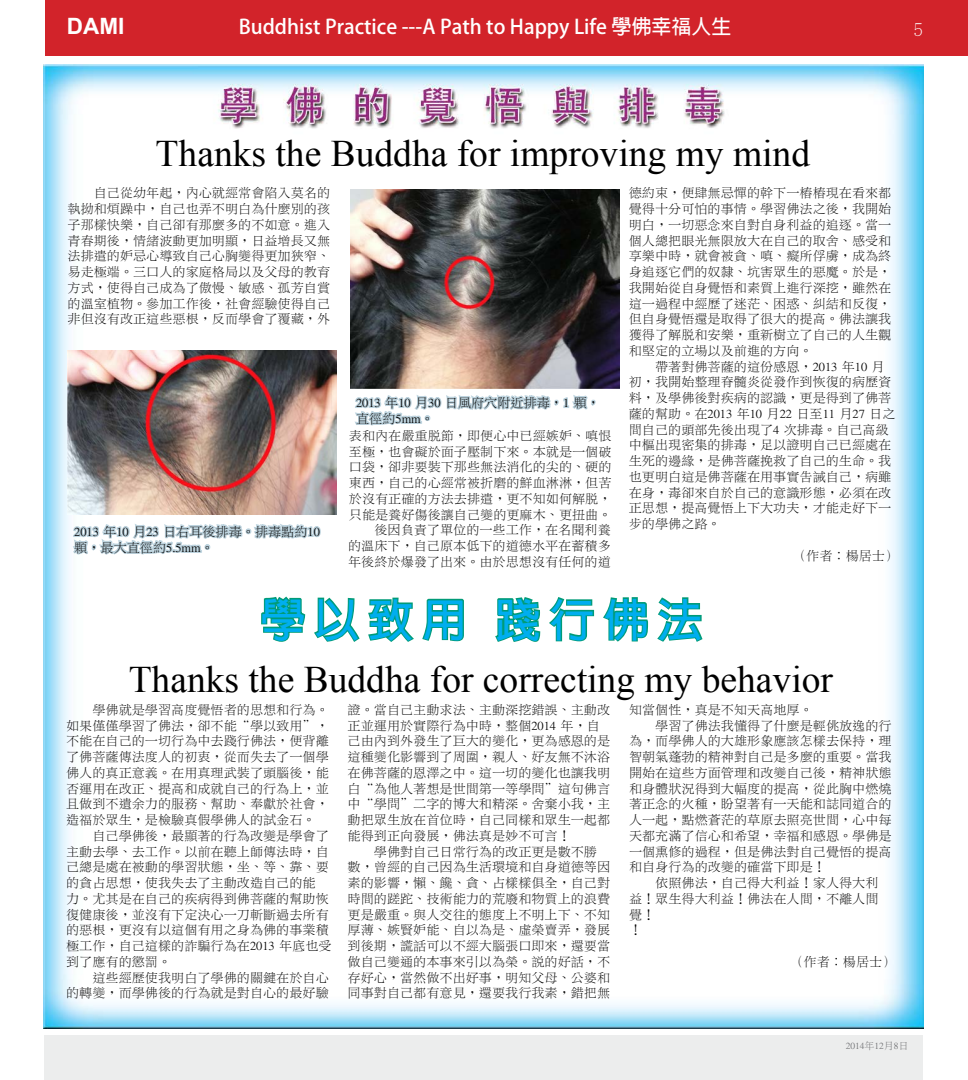
<style>
.page{position:relative;width:968px;height:1080px;background:#fff}
.page>*{position:absolute;margin:0;border:0;box-sizing:border-box;transform-origin:0 0}
.t1{font:700 45px "Adobe Fan Heiti Std";letter-spacing:.2em;color:#00aeef}
.t2{font:37.5px "Times New Roman";color:#000}
.t3{font:700 22.5px "Arial";color:#fff}
.t4{font:700 20px "Adobe Fan Heiti Std";color:#fff}
.t5{font:300 17.5px "Adobe Ming Std";color:#fff}
.t6{font:300 13.12px/15.8px "Li Sung";color:#000}
.t7{font:300 10px "Li Sung";letter-spacing:-.005em;color:#6d6e71}
</style>
<div class="page">
<div style="left:45px;top:0;width:923px;height:56px;background:#d2232a"></div>
<div style="left:44px;top:1035px;width:878px;height:45px;background:#eceded"></div>
<img style="left:44px;top:64px;width:879px;height:964px">
<img style="left:68px;top:351px;width:269px;height:164px">
<svg style="left:352px;top:388px;width:245px;height:76px"></svg>
<img style="left:350px;top:189px;width:270px;height:199px">
<svg style="left:70px;top:501px;width:395px;height:143px"></svg>
<svg style="left:493px;top:596px;width:48px;height:48px"></svg>
<svg style="left:547px;top:595px;width:48px;height:48px"></svg>
<svg style="left:601px;top:523px;width:48px;height:120px"></svg>
<svg style="left:655px;top:596px;width:49px;height:48px"></svg>
<h3 class="t4" style="left:239px;top:14px;width:494px">Buddhist Practice ---A Path to Happy Life 學佛幸福人生</h3>
<h3 class="t3" style="left:67px;top:12px;width:59px">DAMI</h3>
<h3 class="t5" style="left:914px;top:20px;width:10px">5</h3>
<h2 class="t2" style="left:156px;top:129px;width:656px">Thanks the Buddha for improving my mind</h2>
<p class="t6" style="left:68px;top:185px;width:264px;text-align:justify;text-indent:26px">自己從幼年起，內心就經常會陷入莫名的執拗和煩躁中，自己也弄不明白為什麼別的孩子那樣快樂，自己卻有那麼多的不如意。進入青春期後，情緒波動更加明顯，日益增長又無法排遣的妒忌心導致自己心胸變得更加狹窄、易走極端。三口人的家庭格局以及父母的教育方式，使得自己成為了傲慢、敏感、孤芳自賞的溫室植物。參加工作後，社會經驗使得自己非但沒有改正這些惡根，反而學會了覆藏，外</p>
<p class="t6" style="left:629px;top:185px;width:264px;text-align:justify">德約束，便肆無忌憚的幹下一樁樁現在看來都覺得十分可怕的事情。學習佛法之後，我開始明白，一切惡念來自對自身利益的追逐。當一個人總把眼光無限放大在自己的取舍、感受和享樂中時，就會被貪、嗔、癡所俘虜，成為終身追逐它們的奴隸、坑害眾生的惡魔。於是，我開始從自身覺悟和素質上進行深挖，雖然在這一過程中經歷了迷茫、困惑、糾結和反復，但自身覺悟還是取得了很大的提高。佛法讓我獲得了解脫和安樂，重新樹立了自己的人生觀和堅定的立場以及前進的方向。</p>
<p class="t6" style="left:629px;top:358px;width:268px;text-indent:26px">帶著對佛菩薩的這份感恩，2013 年10 月初，我開始整理脊髓炎從發作到恢復的病歷資料，及學佛後對疾病的認識，更是得到了佛菩薩的幫助。在2013 年10 月22 日至11 月27 日之間自己的頭部先後出現了4 次排毒。自己高級中樞出現密集的排毒，足以證明自己已經處在生死的邊緣，是佛菩薩挽救了自己的生命。我也更明白這是佛菩薩在用事實告誡自己，病雖在身，毒卻來自於自己的意識形態，必須在改正思想，提高覺悟上下大功夫，才能走好下一步的學佛之路。</p>
<p class="t6" style="left:793px;top:547px;width:106px">（作者：楊居士）</p>
<p class="t6" style="left:356px;top:394px;width:245px">2013 年10 月30 日風府穴附近排毒，1 顆，直徑約5mm。</p>
<p class="t6" style="left:348px;top:428px;width:265px;text-align:right">表和內在嚴重脫節，即便心中已經嫉妒、嗔恨至極，也會礙於面子壓制下來。本就是一個破口袋，卻非要裝下那些無法消化的尖的、硬的東西，自己的心經常被折磨的鮮血淋淋，但苦於沒有正確的方法去排遣，更不知如何解脫，只能是養好傷後讓自己變的更麻木、更扭曲。後因負責了單位的一些工作，在名聞利養<br>的溫床下，自己原本低下的道德水平在蓄積多年後終於爆發了出來。由於思想沒有任何的道</p>
<p class="t6" style="left:74px;top:523px;width:247px">2013 年10 月23 日右耳後排毒。排毒點約10顆，最大直徑約5.5mm。</p>
<h1 class="t1" style="left:260px;top:593px;width:444px">學以致用 踐行佛法</h1>
<h2 class="t2" style="left:129px;top:654px;width:706px">Thanks the Buddha for correcting my behavior</h2>
<p class="t6" style="left:92px;top:702px;width:238px">學佛就是學習高度覺悟者的思想和行為。</p>
<p class="t6" style="left:66px;top:717px;width:264px">如果僅僅學習了佛法，卻不能“學以致用”，</p>
<p class="t6" style="left:66px;top:733px;width:264px">不能在自己的一切行為中去踐行佛法，便背離</p>
<p class="t6" style="left:66px;top:749px;width:264px">了佛菩薩傳法度人的初衷，從而失去了一個學</p>
<p class="t6" style="left:66px;top:765px;width:264px">佛人的真正意義。在用真理武裝了頭腦後，能</p>
<p class="t6" style="left:66px;top:780px;width:264px">否運用在改正、提高和成就自己的行為上，並</p>
<p class="t6" style="left:66px;top:796px;width:264px">且做到不遺余力的服務、幫助、奉獻於社會，</p>
<p class="t6" style="left:66px;top:812px;width:251px">造福於眾生，是檢驗真假學佛人的試金石。</p>
<p class="t6" style="left:92px;top:828px;width:238px">自己學佛後，最顯著的行為改變是學會了</p>
<p class="t6" style="left:66px;top:843px;width:264px">主動去學、去工作。以前在聽上師傳法時，自</p>
<p class="t6" style="left:66px;top:859px;width:264px">己總是處在被動的學習狀態，坐、等、靠、要</p>
<p class="t6" style="left:66px;top:875px;width:251px">的貪占思想，使我失去了主動改造自己的能</p>
<p class="t6" style="left:66px;top:891px;width:264px">力。尤其是在自己的疾病得到佛菩薩的幫助恢</p>
<p class="t6" style="left:66px;top:906px;width:264px">復健康後，並沒有下定決心一刀斬斷過去所有</p>
<p class="t6" style="left:66px;top:922px;width:264px">的惡根，更沒有以這個有用之身為佛的事業積</p>
<p class="t6" style="left:66px;top:938px;width:267px">極工作，自己這樣的詐騙行為在2013 年底也受</p>
<p class="t6" style="left:66px;top:954px;width:106px">到了應有的懲罰。</p>
<p class="t6" style="left:92px;top:969px;width:238px">這些經歷使我明白了學佛的關鍵在於自心</p>
<p class="t6" style="left:66px;top:985px;width:264px">的轉變，而學佛後的行為就是對自心的最好驗</p>
<p class="t6" style="left:347px;top:702px;width:264px">證。當自己主動求法、主動深挖錯誤、主動改正並運用於實際行為中時，整個2014 年，自己由內到外發生了巨大的變化，更為感恩的是這種變化影響到了周圍，親人、好友無不沐浴在佛菩薩的恩澤之中。這一切的變化也讓我明白“為他人著想是世間第一等學問”這句佛言中“學問”二字的博大和精深。舍棄小我，主動把眾生放在首位時，自己同樣和眾生一起都能得到正向發展，佛法真是妙不可言！</p>
<p class="t6" style="left:347px;top:843px;width:264px;text-indent:26px">學佛對自己日常行為的改正更是數不勝數，曾經的自己因為生活環境和自身道德等因素的影響，懶、饞、貪、占樣樣俱全，自己對時間的蹉跎、技術能力的荒廢和物質上的浪費更是嚴重。與人交往的態度上不明上下、不知厚薄、嫉賢妒能、自以為是、虛榮賣弄，發展到後期，謊話可以不經大腦張口即來，還要當做自己變通的本事來引以為榮。說的好話，不存好心，當然做不出好事，明知父母、公婆和同事對自己都有意見，還要我行我素，錯把無</p>
<p class="t6" style="left:629px;top:702px;width:185px">知當個性，真是不知天高地厚。</p>
<p class="t6" style="left:655px;top:717px;width:238px">學習了佛法我懂得了什麼是輕佻放逸的行</p>
<p class="t6" style="left:629px;top:733px;width:264px">為，而學佛人的大雄形象應該怎樣去保持，理</p>
<p class="t6" style="left:629px;top:749px;width:264px">智朝氣蓬勃的精神對自己是多麼的重要。當我</p>
<p class="t6" style="left:629px;top:765px;width:264px">開始在這些方面管理和改變自己後，精神狀態</p>
<p class="t6" style="left:629px;top:780px;width:264px">和身體狀況得到大幅度的提高，從此胸中燃燒</p>
<p class="t6" style="left:629px;top:796px;width:264px">著正念的火種，盼望著有一天能和誌同道合的</p>
<p class="t6" style="left:629px;top:812px;width:264px">人一起，點燃蒼茫的草原去照亮世間，心中每</p>
<p class="t6" style="left:629px;top:828px;width:264px">天都充滿了信心和希望，幸福和感恩。學佛是</p>
<p class="t6" style="left:629px;top:843px;width:264px">一個熏修的過程，但是佛法對自己覺悟的提高</p>
<p class="t6" style="left:629px;top:859px;width:198px">和自身行為的改變的確當下即是！</p>
<p class="t6" style="left:655px;top:875px;width:225px">依照佛法，自己得大利益！家人得大利</p>
<p class="t6" style="left:629px;top:891px;width:251px">益！眾生得大利益！佛法在人間，不離人間</p>
<p class="t6" style="left:629px;top:906px;width:28px">覺！</p>
<p class="t6" style="left:629px;top:922px;width:15px">！</p>
<p class="t6" style="left:790px;top:954px;width:106px">（作者：楊居士）</p>
<p class="t7" style="left:845px;top:1040px;width:64px">2014年12月8日</p>
</div>
